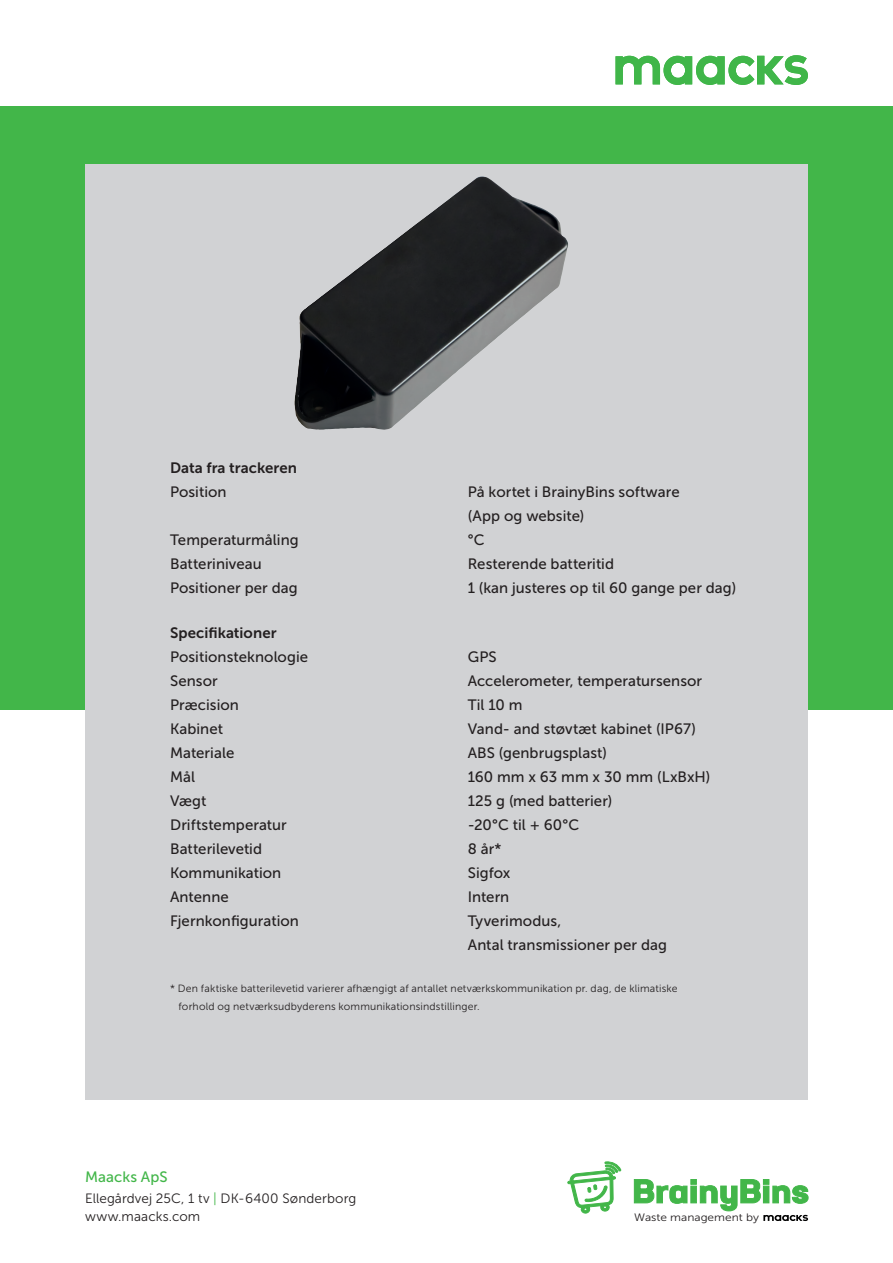
<style>
.page{position:relative;width:893px;height:1263px;background:#fff}
.page>*{position:absolute;margin:0;border:0;box-sizing:border-box;transform-origin:0 0}
.Specifications_body{font:15px "Museo Sans 500";letter-spacing:.005em;color:#231f20}
.Specifications_headl{font:15px "Museo Sans 700";letter-spacing:.005em;color:#231f20}
.Body{font:15px "Museo Sans 500";letter-spacing:.005em;color:#42b649}
.Body-2{font:13.5px "Museo Sans 300";letter-spacing:.01em;color:#231f20}
.t1{font:10.8px "Museo Sans 300";color:#231f20;scale:1.11 1}
.Body-3{font:10.5px "Museo Sans 300";letter-spacing:.015em;color:#231f20}
.s1{color:#42b649}
</style>
<div class="page">
<div style="left:0;top:106px;width:893px;height:603px;background:#42b649"></div>
<svg style="left:615px;top:55px;width:193px;height:30px"></svg>
<div style="left:85px;top:164px;width:723px;height:936px;background:#d1d2d4"></div>
<svg style="left:568px;top:1162px;width:53px;height:51px"></svg>
<svg style="left:634px;top:1179px;width:174px;height:42px"></svg>
<img style="left:294px;top:176px;width:274px;height:254px">
<p class="Specifications_headl" style="left:170px;top:460px;width:129px">Data fra trackeren</p>
<p class="Specifications_body" style="left:170px;top:484px;width:58px">Position</p>
<p class="Specifications_body" style="left:468px;top:484px;width:213px">På kortet i BrainyBins software</p>
<p class="Specifications_body" style="left:468px;top:508px;width:118px">(App og website)</p>
<p class="Specifications_body" style="left:170px;top:532px;width:130px">Temperaturmåling</p>
<p class="Specifications_body" style="left:468px;top:532px;width:18px">°C</p>
<p class="Specifications_body" style="left:170px;top:556px;width:93px">Batteriniveau</p>
<p class="Specifications_body" style="left:468px;top:556px;width:148px">Resterende batteritid</p>
<p class="Specifications_body" style="left:170px;top:580px;width:129px">Positioner per dag</p>
<p class="Specifications_body" style="left:468px;top:580px;width:270px">1 (kan justeres op til 60 gange per dag)</p>
<p class="Specifications_headl" style="left:170px;top:625px;width:108px">Specifikationer</p>
<p class="Specifications_body" style="left:170px;top:649px;width:140px">Positionsteknologie</p>
<p class="Specifications_body" style="left:468px;top:649px;width:31px">GPS</p>
<p class="Specifications_body" style="left:170px;top:673px;width:49px">Sensor</p>
<p class="Specifications_body" style="left:468px;top:673px;width:236px">Accelerometer, temperatursensor</p>
<p class="Specifications_body" style="left:170px;top:697px;width:70px">Præcision</p>
<p class="Specifications_body" style="left:468px;top:697px;width:56px">Til 10 m</p>
<p class="Specifications_body" style="left:170px;top:721px;width:54px">Kabinet</p>
<p class="Specifications_body" style="left:468px;top:721px;width:230px">Vand- and støvtæt kabinet (IP67)</p>
<p class="Specifications_body" style="left:170px;top:745px;width:66px">Materiale</p>
<p class="Specifications_body" style="left:468px;top:745px;width:141px">ABS (genbrugsplast)</p>
<p class="Specifications_body" style="left:170px;top:769px;width:27px">Mål</p>
<p class="Specifications_body" style="left:468px;top:769px;width:244px">160 mm x 63 mm x 30 mm (LxBxH)</p>
<p class="Specifications_body" style="left:170px;top:793px;width:38px">Vægt</p>
<p class="Specifications_body" style="left:468px;top:793px;width:146px">125 g (med batterier)</p>
<p class="Specifications_body" style="left:170px;top:817px;width:118px">Driftstemperatur</p>
<p class="Specifications_body" style="left:468px;top:817px;width:113px">-20 °C til + 60 °C</p>
<p class="Specifications_body" style="left:170px;top:841px;width:94px">Batterilevetid</p>
<p class="Specifications_body" style="left:468px;top:841px;width:35px">8 år*</p>
<p class="Specifications_body" style="left:170px;top:865px;width:113px">Kommunikation</p>
<p class="Specifications_body" style="left:468px;top:865px;width:44px">Sigfox</p>
<p class="Specifications_body" style="left:170px;top:889px;width:60px">Antenne</p>
<p class="Specifications_body" style="left:468px;top:889px;width:43px">Intern</p>
<p class="Specifications_body" style="left:170px;top:913px;width:130px">Fjernkonfiguration</p>
<p class="Specifications_body" style="left:468px;top:913px;width:95px">Tyverimodus,</p>
<p class="Specifications_body" style="left:468px;top:937px;width:201px">Antal transmissioner per dag</p>
<p class="Body-3" style="left:170px;top:983px;width:509px">* Den faktiske batterilevetid varierer afhængigt af antallet netværkskommunikation pr. dag, de klimatiske</p>
<p class="Body-3" style="left:179px;top:1001px;width:303px">forhold og netværksudbyderens kommunikationsindstillinger.</p>
<p class="Body" style="left:85px;top:1169px;width:84px">Maacks ApS</p>
<p class="Body-2" style="left:85px;top:1191px;width:273px">Ellegårdvej 25C, 1 tv <span class="s1">|</span> DK-6400 Sønderborg</p>
<p class="Body-2" style="left:85px;top:1209px;width:117px">www.maacks.com</p>
<p class="t1" style="left:634px;top:1211px;width:114px">Waste management by</p>
</div>
